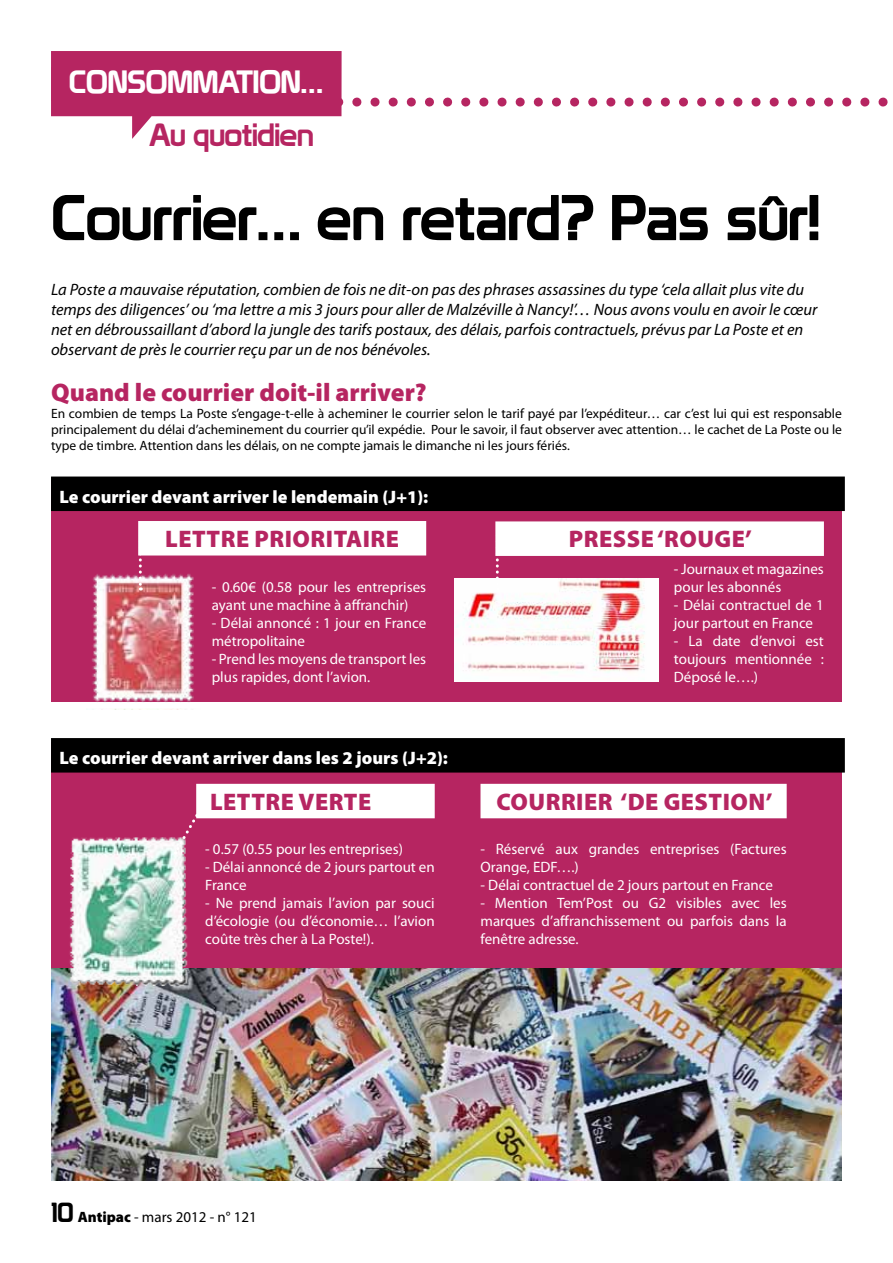
<style>
.page{position:relative;width:893px;height:1263px;background:#fff}
.page>*{position:absolute;margin:0;border:0;box-sizing:border-box;transform-origin:0 0}
.t1{font:63px "Prototype";letter-spacing:-.02em;color:#000}
.t2{font:31.5px "Prototype";letter-spacing:-.025em;color:#fff}
.t3{font:31.5px "Prototype";letter-spacing:-.025em;color:#b62561}
.t4{font:900 25.5px "Myriad Pro";color:#b62561}
.t5{font:900 24px "Myriad Pro";letter-spacing:.02em;color:#b62561}
.t6{font:900 18px "Myriad Pro";color:#fff}
.t7{font:italic 16.5px/19.8px "Myriad Pro";color:#000}
.t8{font:15px/18px "Myriad Pro";color:#fff}
.t9{font:15px "Myriad Pro";color:#000}
.t10{font:13.5px/16.2px "Myriad Pro";color:#000;text-align:justify}
.s1{font-family:"Prototype";font-size:27px}
.s2{font-weight:900}
</style>
<div class="page">
<img style="left:51px;top:967px;width:791px;height:213px">
<svg style="left:51px;top:51px;width:837px;height:88px"></svg>
<div style="left:51px;top:67px;width:290px;height:33px;background:#b62561"></div>
<div style="left:51px;top:480px;width:791px;height:222px;background:#b62561"></div>
<div style="left:51px;top:476px;width:794px;height:35px;background:#000"></div>
<div style="left:51px;top:742px;width:791px;height:225px;background:#b62561"></div>
<div style="left:51px;top:738px;width:794px;height:34px;background:#000"></div>
<img style="left:92px;top:572px;width:102px;height:130px">
<img style="left:66px;top:837px;width:123px;height:148px">
<img style="left:455px;top:578px;width:203px;height:104px">
<div style="left:138px;top:521px;width:288px;height:34px;background:#fff"></div>
<div style="left:196px;top:784px;width:239px;height:34px;background:#fff"></div>
<div style="left:480px;top:784px;width:307px;height:34px;background:#fff"></div>
<div style="left:495px;top:521px;width:329px;height:35px;background:#fff"></div>
<svg style="left:139px;top:555px;width:3px;height:35px"></svg>
<svg style="left:496px;top:555px;width:3px;height:35px"></svg>
<svg style="left:173px;top:809px;width:28px;height:45px"></svg>
<img style="left:51px;top:1168px;width:206px;height:13px">
<h2 class="t2" style="left:69px;top:63px;width:256px">CONSOMMATION…</h2>
<h2 class="t3" style="left:149px;top:116px;width:167px">Au quotidien</h2>
<h1 class="t1" style="left:51px;top:180px;width:772px">Courrier… en retard? Pas sûr!</h1>
<p class="t7" style="left:51px;top:279px;width:768px">La Poste a mauvaise réputation, combien de fois ne dit-on pas des phrases assassines du type ‘cela allait plus vite du temps des diligences’ ou ‘ma lettre a mis 3 jours pour aller de Malzéville à Nancy!’… Nous avons voulu en avoir le cœur net en débroussaillant d’abord la jungle des tarifs postaux, des délais, parfois contractuels, prévus par La Poste et en observant de près le courrier reçu par un de nos bénévoles.</p>
<h3 class="t4" style="left:51px;top:376px;width:377px">Quand le courrier doit-il arriver?</h3>
<p class="t10" style="left:51px;top:405px;width:792px">En combien de temps La Poste s’engage-t-elle à acheminer le courrier selon le tarif payé par l’expéditeur… car c’est lui qui est responsable principalement du délai d’acheminement du courrier qu’il expédie. Pour le savoir, il faut observer avec attention… le cachet de La Poste ou le type de timbre. Attention dans les délais, on ne compte jamais le dimanche ni les jours fériés.</p>
<p class="t6" style="left:60px;top:484px;width:370px">Le courrier devant arriver le lendemain (J+1):</p>
<h3 class="t5" style="left:165px;top:523px;width:235px">Lettre prioritaire</h3>
<p class="t8" style="left:212px;top:577px;width:216px">- 0.60€ (0.58 pour les entreprises ayant une machine à affranchir)</p>
<p class="t8" style="left:212px;top:613px;width:216px">- Délai annoncé : 1 jour en France métropolitaine</p>
<p class="t8" style="left:212px;top:649px;width:216px">- Prend les moyens de transport les plus rapides, dont l’avion.</p>
<p class="t6" style="left:60px;top:746px;width:390px">Le courrier devant arriver dans les 2 jours (J+2):</p>
<h3 class="t5" style="left:210px;top:786px;width:163px">Lettre verte</h3>
<p class="t8" style="left:205px;top:840px;width:199px">- 0.57 (0.55 pour les entreprises)</p>
<p class="t8" style="left:205px;top:858px;width:231px">- Délai annoncé de 2 jours partout en<br>France</p>
<p class="t8" style="left:205px;top:894px;width:231px;text-align:justify">- Ne prend jamais l’avion par souci d’écologie (ou d’économie… l’avion coûte très cher à La Poste!).</p>
<h3 class="t5" style="left:569px;top:523px;width:185px">Presse ‘rouge’</h3>
<p class="t8" style="left:674px;top:560px;width:151px">- Journaux et magazines pour les abonnés</p>
<p class="t8" style="left:674px;top:596px;width:152px">- Délai contractuel de 1 jour partout en France</p>
<p class="t8" style="left:674px;top:632px;width:151px;text-align:justify">- La date d’envoi est toujours mentionnée :<br>Déposé le….)</p>
<h3 class="t5" style="left:496px;top:786px;width:278px">Courrier ‘de gestion’</h3>
<p class="t8" style="left:480px;top:840px;width:308px">- Réservé aux grandes entreprises (Factures<br>Orange, EDF….)</p>
<p class="t8" style="left:480px;top:876px;width:294px">- Délai contractuel de 2 jours partout en France</p>
<p class="t8" style="left:480px;top:894px;width:308px;text-align:justify">- Mention Tem’Post ou G2 visibles avec les marques d’affranchissement ou parfois dans la fenêtre adresse.</p>
<p class="t9" style="left:51px;top:1208px;width:207px"><span class="s1">10</span> <span class="s2">Antipac</span> - mars 2012 - n° 121</p>
</div>
